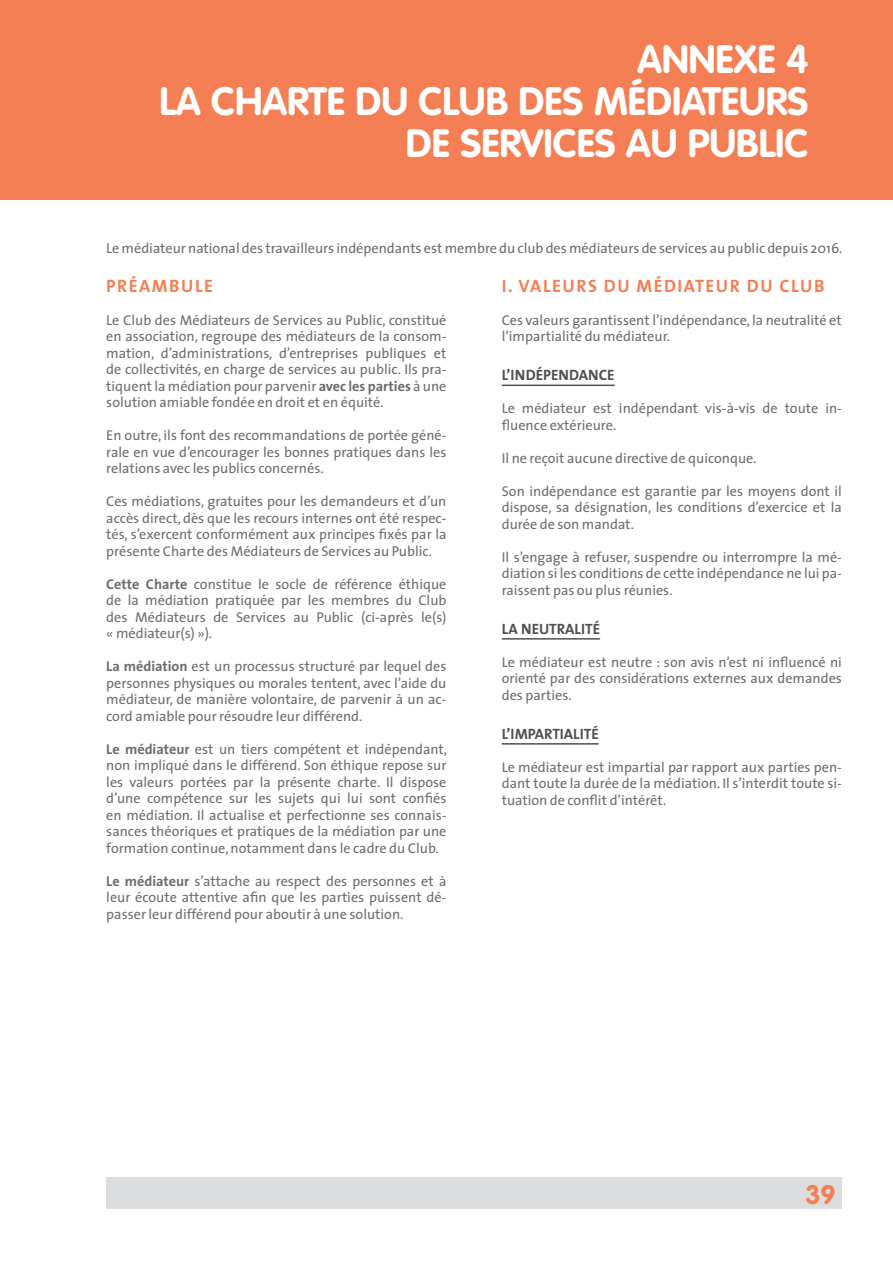
<style>
.page{position:relative;width:893px;height:1263px;background:#fff}
.page>*{position:absolute;margin:0;border:0;box-sizing:border-box;transform-origin:0 0}
.t1{font:700 39px/42px "VAG Rounded";color:#fff;text-align:right}
.t2{font:700 26.4px "VAG Rounded";color:#f47f54}
.t3{font:700 18px "The Sans";letter-spacing:.08em;color:#f47f54}
.t4{font:700 15px "The Sans";color:#505052}
.t5{font:14.25px/16.5px "The Sans";color:#6c6d70;text-align:justify}
.s1{font-weight:700}
</style>
<div class="page">
<div style="left:106px;top:1177px;width:736px;height:32px;background:#dcdddf"></div>
<div style="left:0;top:0;width:893px;height:200px;background:#f47f54"></div>
<hr style="left:502px;top:385px;width:113px;height:1px;background:#505052">
<hr style="left:502px;top:638px;width:98px;height:2px;background:#505052">
<hr style="left:502px;top:743px;width:97px;height:2px;background:#505052">
<h1 class="t1" style="left:160px;top:38px;width:650px">ANNEXE 4<br>LA CHARTE DU CLUB DES MÉDIATEURS<br>DE SERVICES AU PUBLIC</h1>
<p class="t5" style="left:106px;top:239px;width:738px">Le médiateur national des travailleurs indépendants est membre du club des médiateurs de services au public depuis 2016.</p>
<p class="t3" style="left:106px;top:271px;width:108px">PRÉAMBULE</p>
<p class="t5" style="left:106px;top:311px;width:342px">Le Club des Médiateurs de Services au Public, constitué en association, regroupe des médiateurs de la consom&shy;mation, d’administrations, d’entreprises publiques et de collectivités, en charge de services au public. Ils pra&shy;tiquent la médiation pour parvenir <span class="s1">avec les parties</span> à une solution amiable fondée en droit et en équité.</p>
<p class="t5" style="left:106px;top:427px;width:342px">En outre, ils font des recommandations de portée géné&shy;rale en vue d’encourager les bonnes pratiques dans les relations avec les publics concernés.</p>
<p class="t5" style="left:106px;top:493px;width:342px">Ces médiations, gratuites pour les demandeurs et d’un accès direct, dès que les recours internes ont été respec&shy;tés, s’exercent conformément aux principes fixés par la présente Charte des Médiateurs de Services au Public.</p>
<p class="t5" style="left:106px;top:575px;width:342px"><span class="s1">Cette Charte</span> constitue le socle de référence éthique de la médiation pratiquée par les membres du Club des Médiateurs de Services au Public (ci-après le(s) « médiateur(s) »).</p>
<p class="t5" style="left:106px;top:658px;width:342px"><span class="s1">La médiation</span> est un processus structuré par lequel des personnes physiques ou morales tentent, avec l’aide du médiateur, de manière volontaire, de parvenir à un ac&shy;cord amiable pour résoudre leur différend.</p>
<p class="t5" style="left:106px;top:740px;width:342px"><span class="s1">Le médiateur</span> est un tiers compétent et indépendant, non impliqué dans le différend. Son éthique repose sur les valeurs portées par la présente charte. Il dispose d’une compétence sur les sujets qui lui sont confiés en médiation. Il actualise et perfectionne ses connais&shy;sances théoriques et pratiques de la médiation par une formation continue, notamment dans le cadre du Club.</p>
<p class="t5" style="left:106px;top:872px;width:342px"><span class="s1">Le médiateur</span> s’attache au respect des personnes et à leur écoute attentive afin que les parties puissent dé&shy;passer leur différend pour aboutir à une solution.</p>
<p class="t3" style="left:502px;top:271px;width:324px">I. VALEURS DU MÉDIATEUR DU CLUB</p>
<p class="t5" style="left:502px;top:311px;width:341px">Ces valeurs garantissent l’indépendance, la neutralité et l’impartialité du médiateur.</p>
<p class="t4" style="left:502px;top:363px;width:114px">L’INDÉPENDANCE</p>
<p class="t5" style="left:502px;top:400px;width:342px">Le médiateur est indépendant vis-à-vis de toute in&shy;fluence extérieure.</p>
<p class="t5" style="left:502px;top:449px;width:257px">Il ne reçoit aucune directive de quiconque.</p>
<p class="t5" style="left:502px;top:482px;width:342px">Son indépendance est garantie par les moyens dont il dispose, sa désignation, les conditions d’exercice et la durée de son mandat.</p>
<p class="t5" style="left:502px;top:548px;width:342px">Il s’engage à refuser, suspendre ou interrompre la mé&shy;diation si les conditions de cette indépendance ne lui pa&shy;raissent pas ou plus réunies.</p>
<p class="t4" style="left:502px;top:616px;width:100px">LA NEUTRALITÉ</p>
<p class="t5" style="left:502px;top:653px;width:342px">Le médiateur est neutre : son avis n’est ni influencé ni orienté par des considérations externes aux demandes des parties.</p>
<p class="t4" style="left:502px;top:721px;width:98px">L’IMPARTIALITÉ</p>
<p class="t5" style="left:502px;top:758px;width:342px">Le médiateur est impartial par rapport aux parties pen&shy;dant toute la durée de la médiation. Il s’interdit toute si&shy;tuation de conflit d’intérêt.</p>
<h2 class="t2" style="left:805px;top:1179px;width:32px">39</h2>
</div>
